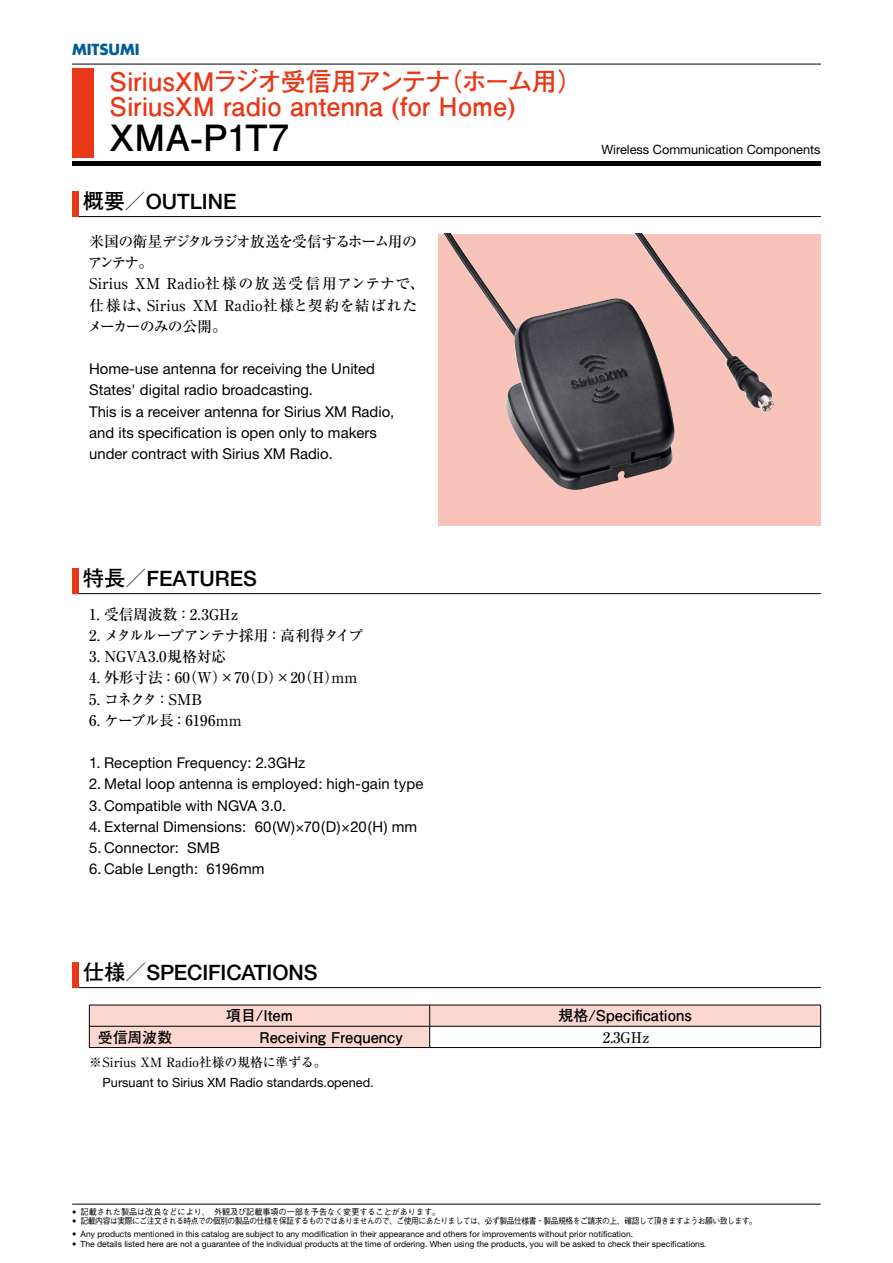
<style>
.page{position:relative;width:893px;height:1263px;background:#fff}
.page>*{position:absolute;margin:0;border:0;box-sizing:border-box;transform-origin:0 0}
.t1{font:36.15px "Futo Go B101 Pro Bold 90 pv RKSJ H";letter-spacing:-.005em;color:#000}
.t2{font:25.5px/25px "Futo Go B101 Pro Bold 90 pv RKSJ H";color:#e83817}
.t3{font:500 21.3px "Helvetica Neue";color:#000}
.t4{font:14.85px/21.3px "Helvetica Neue";color:#000}
.t5{font:14.85px/21.3px "Ryumin Pro Medium 90 pv RKSJ H";letter-spacing:-.005em;color:#000}
.t6{font:14.85px "Futo Go B101 Pro Bold 90 pv RKSJ H";color:#000}
.t7{font:14.85px "Ryumin Pro Medium 90 pv RKSJ H";letter-spacing:-.08em;color:#000}
.t8{font:700 14.85px "Futura";color:#005d97}
.t9{font:12.75px "Helvetica Neue";color:#000}
.t10{font:12.75px "Ryumin Pro Medium 90 pv RKSJ H";color:#000}
.t11{font:8.55px "Helvetica Neue";color:#000}
.t12{font:8.55px "Gothic BBB Pro Medium 90 pv RKSJ H";letter-spacing:-.06em;color:#000;scale:.92 1}
.t13{font:8.55px "Gothic BBB Pro Medium 90 pv RKSJ H";color:#000;scale:.95 1}
.s1{font-family:"Futo Go B101 Pro Bold 90 pv RKSJ H";font-weight:400}
.s2{font-family:"Helvetica Neue"}
</style>
<div class="page">
<hr style="left:72px;top:1204px;width:748px;height:1px;background:#000">
<hr style="left:72px;top:64px;width:748px;height:1px;background:#000">
<div style="left:72px;top:68px;width:21px;height:89px;background:#e83817"></div>
<div style="left:72px;top:161px;width:748px;height:5px;background:#000"></div>
<div style="left:438px;top:234px;width:382px;height:291px;background:#f8c4ba"></div>
<hr style="left:72px;top:216px;width:748px;height:1px;background:#000">
<div style="left:72px;top:191px;width:6px;height:25px;background:#e83817"></div>
<hr style="left:72px;top:593px;width:748px;height:1px;background:#000">
<div style="left:72px;top:568px;width:6px;height:25px;background:#e83817"></div>
<hr style="left:72px;top:987px;width:748px;height:1px;background:#000">
<div style="left:72px;top:962px;width:6px;height:25px;background:#e83817"></div>
<svg style="left:89px;top:1005px;width:732px;height:43px"></svg>
<hr style="left:89px;top:1047px;width:731px;height:1px;background:#000">
<img style="left:444px;top:234px;width:330px;height:256px">
<p class="t8" style="left:72px;top:43px;width:69px">MITSUMI</p>
<h2 class="t2" style="left:109px;top:73px;width:475px">SiriusXMラジオ受信用アンテナ（ホーム用）<br>SiriusXM radio antenna (for Home)</h2>
<h1 class="t1" style="left:109px;top:124px;width:181px">XMA-P1T7</h1>
<h3 class="t3" style="left:83px;top:194px;width:155px"><span class="s1">概要／</span>OUTLINE</h3>
<p class="t5" style="left:88px;top:233px;width:338px">米国の衛星デジタルラジオ放送を受信するホーム用のアンテナ。<br>Sirius XM Radio社様の放送受信用アンテナで、仕様は、Sirius XM Radio社様と契約を結ばれたメーカーのみの公開。</p>
<p class="t4" style="left:89px;top:360px;width:307px">Home-use antenna for receiving the United States' digital radio broadcasting.<br>This is a receiver antenna for Sirius XM Radio, and its specification is open only to makers under contract with Sirius XM Radio.</p>
<p class="t9" style="left:601px;top:145px;width:221px">Wireless Communication Components</p>
<h3 class="t3" style="left:83px;top:571px;width:176px"><span class="s1">特長／</span>FEATURES</h3>
<p class="t5" style="left:89px;top:605px;width:151px">1. 受信周波数：2.3GHz</p>
<p class="t7" style="left:89px;top:630px;width:275px">2. メタルループアンテナ採用：高利得タイプ</p>
<p class="t5" style="left:89px;top:648px;width:139px">3. NGVA3.0規格対応</p>
<p class="t5" style="left:89px;top:669px;width:270px">4. 外形寸法：60（W）×70（D）×20（H）mm</p>
<p class="t5" style="left:89px;top:691px;width:114px">5. コネクタ：SMB</p>
<p class="t5" style="left:89px;top:712px;width:154px">6. ケーブル長：6196mm</p>
<p class="t4" style="left:89px;top:754px;width:218px">1. Reception Frequency: 2.3GHz</p>
<p class="t4" style="left:89px;top:775px;width:336px">2. Metal loop antenna is employed: high-gain type</p>
<p class="t4" style="left:89px;top:796px;width:198px">3. Compatible with NGVA 3.0.</p>
<p class="t4" style="left:89px;top:817px;width:329px">4. External Dimensions: 60(W)×70(D)×20(H) mm</p>
<p class="t4" style="left:89px;top:839px;width:132px">5. Connector: SMB</p>
<p class="t4" style="left:89px;top:860px;width:177px">6. Cable Length: 6196mm</p>
<h3 class="t3" style="left:83px;top:965px;width:236px"><span class="s1">仕様／</span>SPECIFICATIONS</h3>
<p class="t6" style="left:226px;top:1010px;width:68px">項目/Item</p>
<p class="t6" style="left:558px;top:1010px;width:135px">規格/Specifications</p>
<p class="t6" style="left:98px;top:1031px;width:76px">受信周波数</p>
<p class="t6" style="left:259px;top:1031px;width:145px">Receiving Frequency</p>
<p class="t5" style="left:603px;top:1028px;width:48px">2.3GHz</p>
<p class="t10" style="left:89px;top:1058px;width:239px">※ Sirius XM Radio社様の規格に準ずる。</p>
<p class="t9" style="left:103px;top:1078px;width:273px">Pursuant to Sirius XM Radio standards.opened.</p>
<p class="t13" style="left:72px;top:1208px;width:389px"><span class="s2">•</span> 記載された製品は改良などにより、外観及び記載事項の一部を予告なく変更することがあります。</p>
<p class="t12" style="left:72px;top:1218px;width:746px"><span class="s2">•</span> 記載内容は実際にご注文される時点での個別の製品の仕様を保証するものではありませんので、ご使用にあたりましては、必ず製品仕様書・製品規格をご請求の上、確認して頂きますようお願い致します。</p>
<p class="t11" style="left:72px;top:1231px;width:562px">• Any products mentioned in this catalog are subject to any modification in their appearance and others for improvements without prior notification.</p>
<p class="t11" style="left:72px;top:1241px;width:636px">• The details listed here are not a guarantee of the individual products at the time of ordering. When using the products, you will be asked to check their specifications.</p>
</div>
